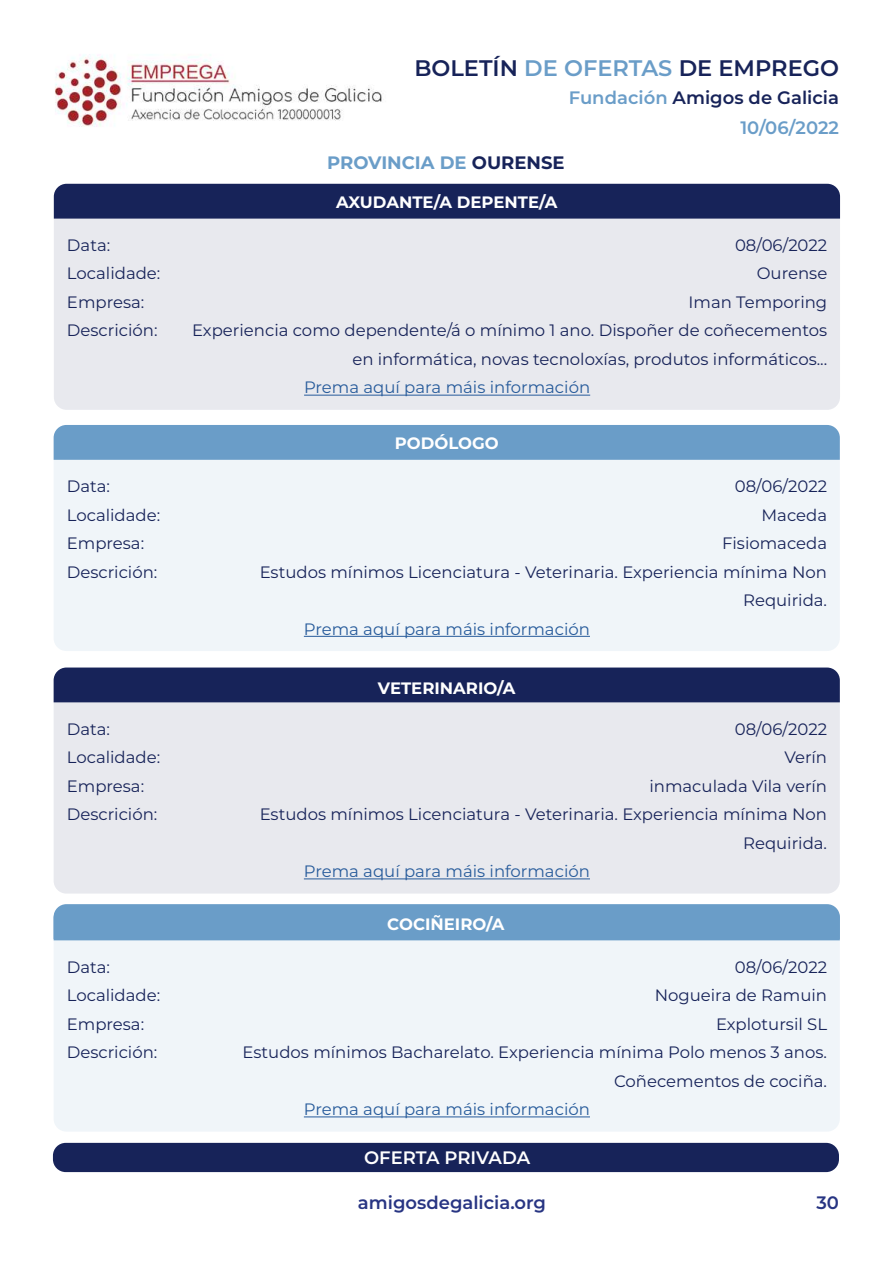
<style>
.page{position:relative;width:893px;height:1263px;background:#fff}
.page>*{position:absolute;margin:0;border:0;box-sizing:border-box;transform-origin:0 0}
.t1{font:600 22.5px "Montserrat";color:#172359}
.t2{font:600 18px "Montserrat";color:#172359}
.t3{font:600 18px "Montserrat";color:#283583}
.t4{font:700 18px "Montserrat";color:#6a9dc8}
.t5{font:600 18px "Montserrat";letter-spacing:-.005em;color:#fff}
.t6{font:600 18px "Montserrat";color:#6a9dc8}
.t7{font:16.5px/28.5px "Montserrat";color:#172359;text-align:right}
.t8{font:16.5px "Montserrat";color:#275b9b}
.t9{font:700 16.5px "Montserrat";color:#fff}
.s1{color:#6a9dc8}
.s2{color:#172359}
</style>
<div class="page">
<img style="left:55px;top:54px;width:327px;height:73px">
<div style="left:53px;top:1143px;width:786px;height:29px;background:#172359;border-radius:13px"></div>
<div style="left:54px;top:219px;width:786px;height:191px;background:#e8e9ee"></div>
<div style="left:54px;top:460px;width:786px;height:191px;background:#f0f5f9"></div>
<div style="left:54px;top:702px;width:786px;height:192px;background:#e8e9ee"></div>
<div style="left:54px;top:940px;width:786px;height:191px;background:#f0f5f9"></div>
<div style="left:54px;top:184px;width:786px;height:35px;background:#172359"></div>
<div style="left:54px;top:425px;width:786px;height:35px;background:#6a9dc8"></div>
<div style="left:54px;top:667px;width:786px;height:35px;background:#172359"></div>
<div style="left:54px;top:904px;width:786px;height:36px;background:#6a9dc8"></div>
<hr style="left:304px;top:395px;width:286px;height:1px;background:#275b9b">
<hr style="left:304px;top:636px;width:286px;height:1px;background:#275b9b">
<hr style="left:304px;top:878px;width:286px;height:1px;background:#275b9b">
<hr style="left:304px;top:1116px;width:286px;height:1px;background:#275b9b">
<h1 class="t1" style="left:414px;top:52px;width:426px">BOLETÍN <span class="s1">DE OFERTAS</span> DE EMPREGO</h1>
<p class="t2" style="left:569px;top:85px;width:272px"><span class="s1">Fundación</span> Amigos de Galicia</p>
<p class="t4" style="left:327px;top:150px;width:239px">PROVINCIA DE <span class="s2">OURENSE</span></p>
<p class="t9" style="left:336px;top:190px;width:223px">AXUDANTE/A DEPENTE/A</p>
<p class="t6" style="left:740px;top:115px;width:100px">10/06/2022</p>
<p class="t7" style="left:67px;top:230px;width:45px">Data:</p>
<p class="t7" style="left:735px;top:230px;width:94px">08/06/2022</p>
<p class="t7" style="left:67px;top:259px;width:95px">Localidade:</p>
<p class="t7" style="left:757px;top:259px;width:72px">Ourense</p>
<p class="t7" style="left:67px;top:287px;width:79px">Empresa:</p>
<p class="t7" style="left:688px;top:287px;width:140px">Iman Temporing</p>
<p class="t7" style="left:67px;top:316px;width:92px">Descrición:</p>
<p class="t7" style="left:192px;top:316px;width:637px">Experiencia como dependente/á o mínimo 1 ano. Dispoñer de coñecementos en informática, novas tecnoloxías, produtos informáticos...</p>
<p class="t8" style="left:304px;top:376px;width:288px">Prema aquí para máis información</p>
<p class="t9" style="left:395px;top:431px;width:105px">PODÓLOGO</p>
<p class="t7" style="left:67px;top:471px;width:45px">Data:</p>
<p class="t7" style="left:735px;top:471px;width:94px">08/06/2022</p>
<p class="t7" style="left:67px;top:500px;width:95px">Localidade:</p>
<p class="t7" style="left:761px;top:500px;width:67px">Maceda</p>
<p class="t7" style="left:67px;top:528px;width:79px">Empresa:</p>
<p class="t7" style="left:722px;top:528px;width:106px">Fisiomaceda</p>
<p class="t7" style="left:67px;top:557px;width:92px">Descrición:</p>
<p class="t7" style="left:260px;top:557px;width:569px">Estudos mínimos Licenciatura - Veterinaria. Experiencia mínima Non<br>Requirida.</p>
<p class="t8" style="left:304px;top:617px;width:288px">Prema aquí para máis información</p>
<p class="t9" style="left:378px;top:676px;width:139px">VETERINARIO/A</p>
<p class="t7" style="left:67px;top:714px;width:45px">Data:</p>
<p class="t7" style="left:735px;top:714px;width:94px">08/06/2022</p>
<p class="t7" style="left:67px;top:742px;width:95px">Localidade:</p>
<p class="t7" style="left:784px;top:742px;width:44px">Verín</p>
<p class="t7" style="left:67px;top:771px;width:79px">Empresa:</p>
<p class="t7" style="left:649px;top:771px;width:179px">inmaculada Vila verín</p>
<p class="t7" style="left:67px;top:799px;width:92px">Descrición:</p>
<p class="t7" style="left:260px;top:799px;width:569px">Estudos mínimos Licenciatura - Veterinaria. Experiencia mínima Non<br>Requirida.</p>
<p class="t8" style="left:304px;top:860px;width:288px">Prema aquí para máis información</p>
<p class="t9" style="left:387px;top:912px;width:119px">COCIÑEIRO/A</p>
<p class="t7" style="left:67px;top:952px;width:45px">Data:</p>
<p class="t7" style="left:735px;top:952px;width:94px">08/06/2022</p>
<p class="t7" style="left:67px;top:980px;width:95px">Localidade:</p>
<p class="t7" style="left:655px;top:980px;width:174px">Nogueira de Ramuin</p>
<p class="t7" style="left:67px;top:1009px;width:79px">Empresa:</p>
<p class="t7" style="left:716px;top:1009px;width:113px">Explotursil SL</p>
<p class="t7" style="left:67px;top:1037px;width:92px">Descrición:</p>
<p class="t7" style="left:243px;top:1037px;width:586px">Estudos mínimos Bacharelato. Experiencia mínima Polo menos 3 anos.<br>Coñecementos de cociña.</p>
<p class="t8" style="left:304px;top:1098px;width:288px">Prema aquí para máis información</p>
<p class="t5" style="left:364px;top:1145px;width:168px">OFERTA PRIVADA</p>
<p class="t3" style="left:358px;top:1190px;width:190px">amigosdegalicia.org</p>
<p class="t3" style="left:816px;top:1190px;width:24px">30</p>
</div>
